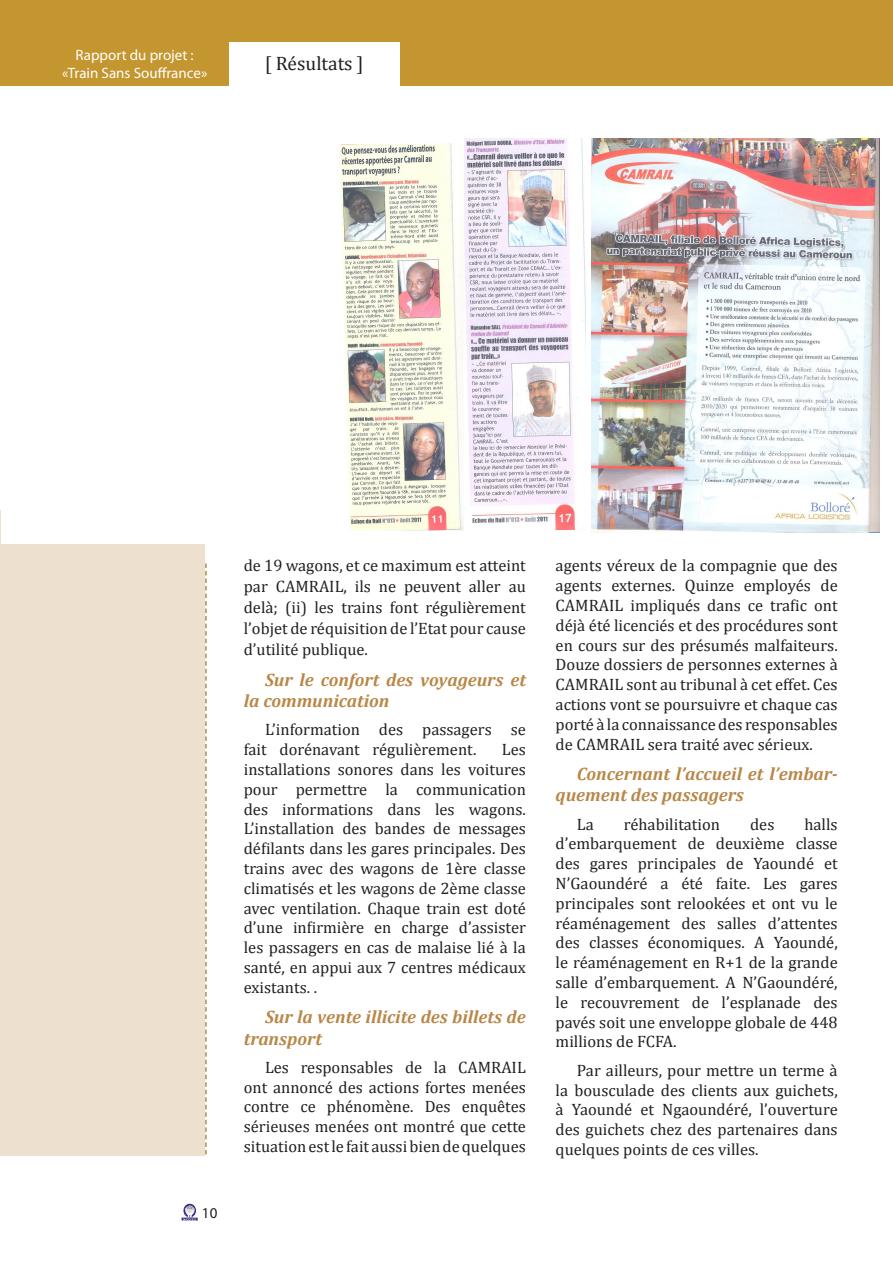
<style>
.page{position:relative;width:893px;height:1263px;background:#fff}
.page>*{position:absolute;margin:0;border:0;box-sizing:border-box;transform-origin:0 0}
.t1{font:19.5px "Cambria";color:#231f20}
.t2{font:italic 700 18px/21.6px "Cambria";color:#b98747}
.t3{font:16.5px/19.8px "Cambria";color:#231f20;text-align:justify}
.t4{font:15px/18px "Myriad Pro";color:#fff;text-align:center}
.t5{font:15px "Myriad Pro";color:#231f20}
</style>
<div class="page">
<div style="left:0;top:0;width:893px;height:85px;background:#c4962f"></div>
<div style="left:230px;top:43px;width:170px;height:51px;background:#fff"></div>
<svg style="left:183px;top:1204px;width:6px;height:13px"></svg>
<div style="left:0;top:510px;width:204px;height:645px;background:#eee0cf"></div>
<div style="left:1px;top:138px;width:891px;height:406px;background:#fff"></div>
<svg style="left:205px;top:563px;width:2px;height:591px"></svg>
<img style="left:339px;top:143px;width:124px;height:387px">
<img style="left:465px;top:138px;width:121px;height:391px">
<img style="left:591px;top:139px;width:288px;height:393px">
<p class="t4" style="left:62px;top:45px;width:147px">Rapport du projet : «Train Sans Souffrance»</p>
<p class="t1" style="left:265px;top:52px;width:101px">[ Résultats ]</p>
<p class="t5" style="left:202px;top:1204px;width:17px">10</p>
<p class="t3" style="left:244px;top:555px;width:284px;line-height:21px">de 19 wagons, et ce maximum est atteint par CAMRAIL, ils ne peuvent aller au delà; (ii) les trains font régulièrement l’objet de réquisition de l’Etat pour cause d’utilité publique.</p>
<p class="t2" style="left:244px;top:668px;width:284px;text-indent:21px">Sur le confort des voyageurs et la communication</p>
<p class="t3" style="left:244px;top:720px;width:284px;text-indent:21px">L’information des passagers se fait dorénavant régulièrement.</p>
<p class="t3" style="left:244px;top:740px;width:284px;text-indent:258px">Les installations sonores dans les voitures pour permettre la communication des informations dans les wagons.<br>L’installation des bandes de messages défilants dans les gares principales. Des trains avec des wagons de 1ère classe climatisés et les wagons de 2ème classe avec ventilation. Chaque train est doté d’une infirmière en charge d’assister les passagers en cas de malaise lié à la santé, en appui aux 7 centres médicaux existants. .</p>
<p class="t2" style="left:244px;top:1005px;width:284px;text-indent:21px">Sur la vente illicite des billets de transport</p>
<p class="t3" style="left:244px;top:1057px;width:284px;text-indent:21px">Les responsables de la CAMRAIL ont annoncé des actions fortes menées contre ce phénomène. Des enquêtes sérieuses menées ont montré que cette situation est le fait aussi bien de quelques</p>
<p class="t3" style="left:556px;top:556px;width:284px">agents véreux de la compagnie que des agents externes. Quinze employés de CAMRAIL impliqués dans ce trafic ont déjà été licenciés et des procédures sont en cours sur des présumés malfaiteurs.<br>Douze dossiers de personnes externes à CAMRAIL sont au tribunal à cet effet. Ces actions vont se poursuivre et chaque cas porté à la connaissance des responsables de CAMRAIL sera traité avec sérieux.</p>
<p class="t2" style="left:556px;top:762px;width:284px;text-indent:21px">Concernant l’accueil et l’embar&shy;quement des passagers</p>
<p class="t3" style="left:577px;top:814px;width:18px">La</p>
<p class="t3" style="left:624px;top:814px;width:98px">réhabilitation</p>
<p class="t3" style="left:750px;top:814px;width:26px">des</p>
<p class="t3" style="left:556px;top:814px;width:284px;text-indent:249px">halls d’embarquement de deuxième classe des gares principales de Yaoundé et N’Gaoundéré a été faite. Les gares principales sont relookées et ont vu le réaménagement des salles d’attentes des classes économiques. A Yaoundé, le réaménagement en R+1 de la grande salle d’embarquement. A N’Gaoundéré, le recouvrement de l’esplanade des pavés soit une enveloppe globale de 448 millions de FCFA.</p>
<p class="t3" style="left:556px;top:1060px;width:284px;text-indent:21px">Par ailleurs, pour mettre un terme à la bousculade des clients aux guichets, à Yaoundé et Ngaoundéré, l’ouverture des guichets chez des partenaires dans quelques points de ces villes.</p>
</div>
